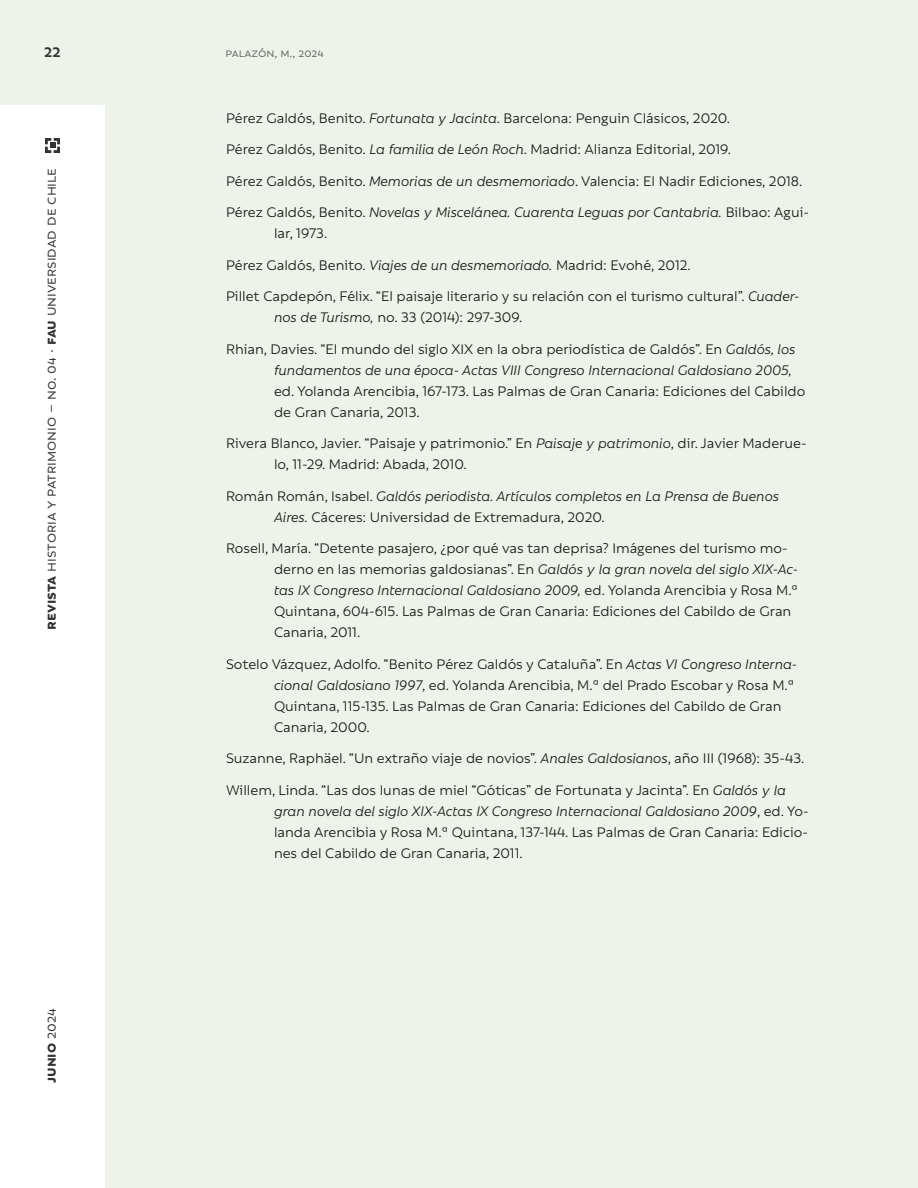
<style>
.page{position:relative;width:918px;height:1188px;background:#eef3ea}
.page>*{position:absolute;margin:0;border:0;box-sizing:border-box;transform-origin:0 0}
.t1{font:16.5px "Rebrand Txt";color:#333}
.t2{font:700 16.5px "Rebrand Txt";color:#333}
.t3{font:15px/21px "Rebrand Txt";color:#1a1a1a}
.t4{font:italic 15px/21px "Rebrand Txt";color:#1a1a1a}
.t5{font:700 15px "Rebrand Txt";color:#333}
.t6{font:13.5px "Rebrand Txt";color:#666}
.s1{font-weight:700}
.s2{font-weight:400}
.s3{font-style:italic}
.s4{font-style:normal}
</style>
<div class="page">
<div style="left:0;top:105px;width:105px;height:1083px;background:#fff"></div>
<svg style="left:45px;top:138px;width:15px;height:15px"></svg>
<p class="t5" style="left:44px;top:43px;width:18px">22</p>
<p class="t6" style="left:225px;top:45px;width:100px">palazón, m., 2024</p>
<p class="t1" style="left:42px;top:630px;width:463px;rotate:-90deg"><span class="s1">revista</span> historia y patrimonio – no. 04 · <span class="s1">fau</span> universidad de chile</p>
<p class="t2" style="left:41px;top:1083px;width:76px;rotate:-90deg">junio <span class="s2">2024</span></p>
<p class="t3" style="left:226px;top:102px;width:585px;line-height:31.5px">Pérez Galdós, Benito. <span class="s3">Fortunata y Jacinta</span>. Barcelona: Penguin Clásicos, 2020.<br>Pérez Galdós, Benito. <span class="s3">La familia de León Roch</span>. Madrid: Alianza Editorial, 2019.<br>Pérez Galdós, Benito. <span class="s3">Memorias de un desmemoriado</span>. Valencia: El Nadir Ediciones, 2018.<br>Pérez Galdós, Benito. <span class="s3">Novelas y Miscelánea. Cuarenta Leguas por Cantabria.</span> Bilbao: Agui-</p>
<p class="t3" style="left:226px;top:218px;width:575px;line-height:31.5px;text-indent:48px">lar, 1973.<br>Pérez Galdós, Benito. <span class="s3">Viajes de un desmemoriado.</span> Madrid: Evohé, 2012.<br>Pillet Capdepón, Félix. “El paisaje literario y su relación con el turismo cultural”. <span class="s3">Cuader-</span></p>
<p class="t3" style="left:226px;top:302px;width:571px;line-height:31.5px;text-indent:48px"><span class="s3">nos de Turismo,</span> no. 33 (2014): 297-309.<br>Rhian, Davies. “El mundo del siglo XIX en la obra periodística de Galdós”. En <span class="s3">Galdós, los</span></p>
<p class="t4" style="left:274px;top:360px;width:519px">fundamentos de una época- Actas VIII Congreso Internacional Galdosiano 2005,</p>
<p class="t3" style="left:274px;top:381px;width:533px">ed. Yolanda Arencibia, 167-173. Las Palmas de Gran Canaria: Ediciones del Cabildo de Gran Canaria, 2013.</p>
<p class="t3" style="left:274px;top:433px;width:534px;text-indent:-48px">Rivera Blanco, Javier. “Paisaje y patrimonio.” En <span class="s3">Paisaje y patrimonio</span>, dir. Javier Maderue&shy;lo, 11-29. Madrid: Abada, 2010.</p>
<p class="t4" style="left:274px;top:486px;width:507px;text-indent:-48px"><span class="s4">Román Román, Isabel.</span> Galdós periodista. Artículos completos en La Prensa de Buenos<br>Aires. <span class="s4">Cáceres: Universidad de Extremadura, 2020.</span></p>
<p class="t3" style="left:274px;top:538px;width:526px;text-indent:-48px">Rosell, María. “Detente pasajero, ¿por qué vas tan deprisa? Imágenes del turismo mo&shy;derno en las memorias galdosianas”. En <span class="s3">Galdós y la gran novela del siglo XIX-Ac&shy;tas IX Congreso Internacional Galdosiano 2009,</span> ed. Yolanda Arencibia y Rosa M.ª Quintana, 604-615. Las Palmas de Gran Canaria: Ediciones del Cabildo de Gran Canaria, 2011.</p>
<p class="t3" style="left:274px;top:654px;width:525px;text-indent:-48px">Sotelo Vázquez, Adolfo. “Benito Pérez Galdós y Cataluña”. En <span class="s3">Actas VI Congreso Interna&shy;cional Galdosiano 1997</span>, ed. Yolanda Arencibia, M.ª del Prado Escobar y Rosa M.ª Quintana, 115-135. Las Palmas de Gran Canaria: Ediciones del Cabildo de Gran Canaria, 2000.</p>
<p class="t3" style="left:226px;top:743px;width:580px;line-height:31.5px">Suzanne, Raphäel. “Un extraño viaje de novios”. <span class="s3">Anales Galdosianos</span>, año III (1968): 35-43.<br>Willem, Linda. “Las dos lunas de miel “Góticas” de Fortunata y Jacinta”. En <span class="s3">Galdós y la</span></p>
<p class="t3" style="left:274px;top:801px;width:536px;text-align:justify"><span class="s3">gran novela del siglo XIX-Actas IX Congreso Internacional Galdosiano 2009</span>, ed. Yo&shy;landa Arencibia y Rosa M.ª Quintana, 137-144. Las Palmas de Gran Canaria: Edicio&shy;nes del Cabildo de Gran Canaria, 2011.</p>
</div>
